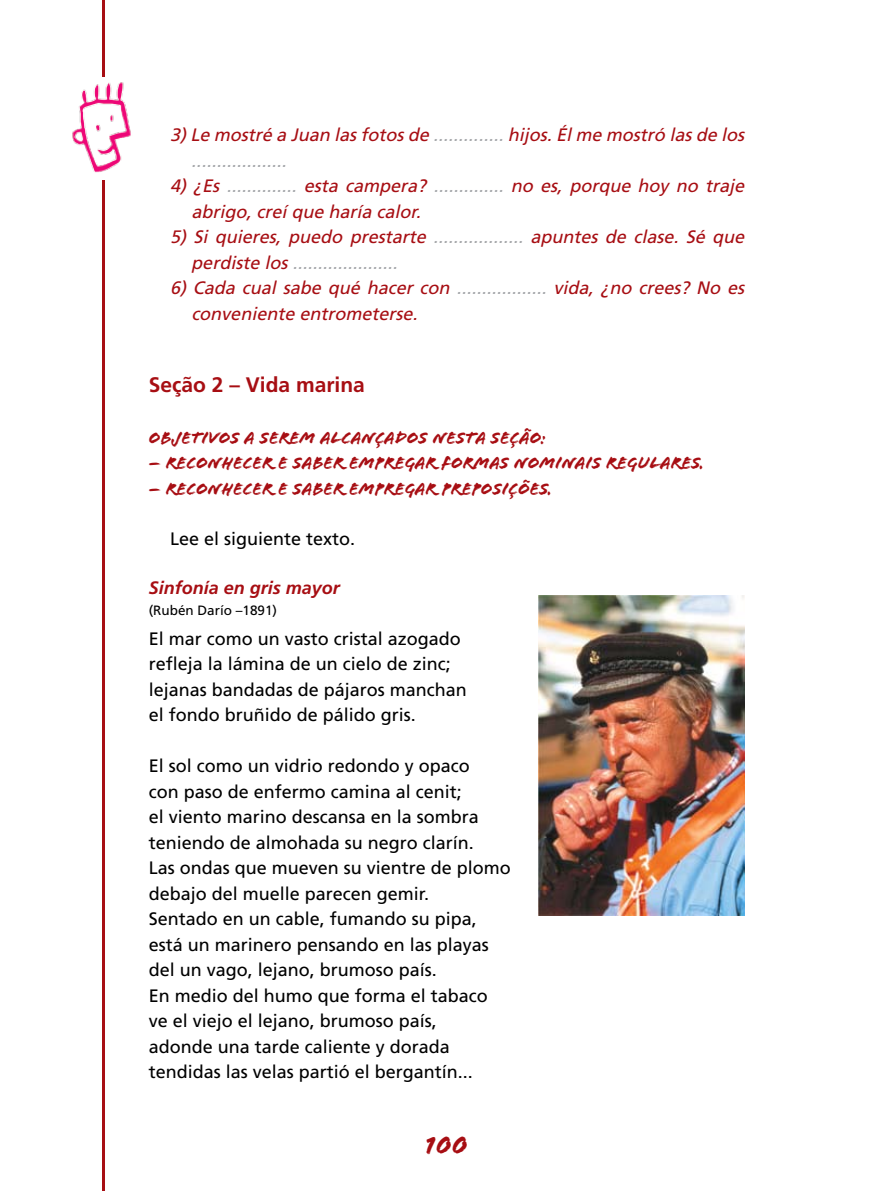
<style>
.page{position:relative;width:893px;height:1191px;background:#fff}
.page>*{position:absolute;margin:0;border:0;box-sizing:border-box;transform-origin:0 0}
.t1{font:27px "Flood";color:#a70e13}
.t2{font:700 21px "Frutiger";color:#a70e13}
.t3{font:18px/25.5px "Frutiger";color:#000}
.t4{font:italic 18px/25.5px "Frutiger";color:#a70e13}
.t5{font:18px "Flood";color:#a70e13}
.t6{font:italic 700 18px "Frutiger";color:#a70e13}
.t7{font:13.5px "Frutiger";color:#000}
.s1{color:#a7a9ac}
</style>
<div class="page">
<hr style="left:102px;top:0;width:3px;height:1191px;background:#a70e13">
<div style="left:94px;top:78px;width:25px;height:102px;background:#fff"></div>
<img style="left:72px;top:82px;width:59px;height:91px">
<img style="left:538px;top:595px;width:206px;height:320px">
<p class="t4" style="left:191px;top:122px;width:559px;text-indent:-21px">3)Le mostré a Juan lasfotosde <span class="s1">..............</span>hijos.Élme mostró lasde los <span class="s1">...................</span></p>
<p class="t4" style="left:191px;top:173px;width:559px;text-indent:-21px">4) ¿Es <span class="s1">..............</span> esta campera? <span class="s1">..............</span> no es, porque hoy no traje abrigo,creíque haría calor.</p>
<p class="t4" style="left:191px;top:224px;width:559px;text-indent:-21px">5) Si quieres, puedo prestarte <span class="s1">..................</span> apuntes de clase. Sé que perdiste los<span class="s1">.....................</span></p>
<p class="t4" style="left:191px;top:275px;width:559px;text-indent:-21px">6) Cada cual sabe qué hacer con <span class="s1">..................</span> vida, ¿no crees? No es conveniente entrometerse.</p>
<p class="t2" style="left:149px;top:372px;width:218px">Seção 2 – Vida marina</p>
<p class="t5" style="left:149px;top:427px;width:399px">Objetivos a serem alcançados nesta seção:</p>
<p class="t5" style="left:149px;top:452px;width:557px">– Reconhecer e saber empregar formas nominais regulares.</p>
<p class="t5" style="left:149px;top:478px;width:404px">– Reconhecer e saber empregar preposições.</p>
<p class="t3" style="left:170px;top:526px;width:187px">Lee el siguiente texto.</p>
<p class="t6" style="left:149px;top:576px;width:193px">Sinfonía en gris mayor</p>
<p class="t7" style="left:149px;top:602px;width:130px">(Rubén Darío –1891)</p>
<p class="t3" style="left:149px;top:625px;width:320px">El mar como un vasto cristal azogado refleja la lámina de un cielo de zinc; lejanas bandadas de pájaros manchan el fondo bruñido de pálido gris.</p>
<p class="t3" style="left:149px;top:753px;width:364px">El sol como un vidrio redondo y opaco<br>con paso de enfermo camina al cenit;<br>el viento marino descansa en la sombra teniendo de almohada su negro clarín.<br>Las ondas que mueven su vientre de plomo debajo del muelle parecen gemir.<br>Sentado en un cable, fumando su pipa, está un marinero pensando en las playas del un vago, lejano, brumoso país.<br>En medio del humo que forma el tabaco ve el viejo el lejano, brumoso país,<br>adonde una tarde caliente y dorada tendidas las velas partió el bergantín...</p>
<h1 class="t1" style="left:425px;top:1129px;width:44px">100</h1>
</div>
